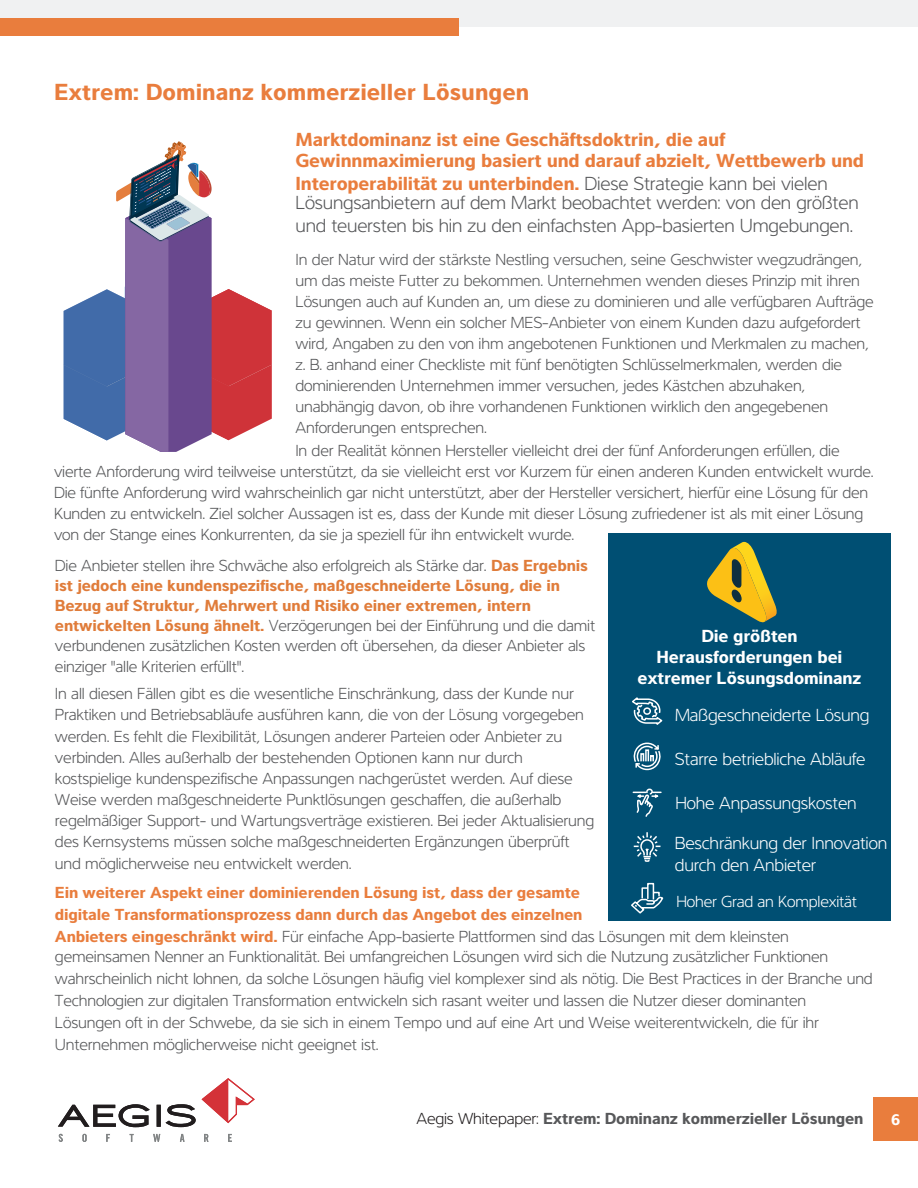
<style>
.page{position:relative;width:918px;height:1188px;background:#fff}
.page>*{position:absolute;margin:0;border:0;box-sizing:border-box;transform-origin:0 0}
.t1{font:700 24px "Interval Pro";color:#e97d3d}
.Body_Copy{font:700 19.5px/21.8px "Interval Pro";letter-spacing:-.01em;color:#e97d3d}
.Body_Copy-2{font:300 19.5px/22.6px "Interval Pro";letter-spacing:-.01em;color:#57585a}
.t2{font:300 18px/21.6px "Interval Pro";letter-spacing:-.01em;color:#fff}
.Body_Copy-3{font:700 18px/21px "Interval Pro";letter-spacing:-.01em;color:#fff;text-align:center}
.Body_Copy-4{font:300 16.5px/21px "Interval Pro";letter-spacing:-.01em;color:#57585a}
.Body_Copy-5{font:700 16.5px/20.1px "Interval Pro";letter-spacing:-.01em;color:#e07c3a}
.Body_Copy-6{font:700 16.5px/22px "Interval Pro";letter-spacing:-.01em;color:#e97d3d}
.t3{font:700 16.5px "Interval Pro";letter-spacing:-.01em;color:#57585a}
.t4{font:300 16.5px "Interval Pro";letter-spacing:-.01em;color:#fff}
.t5{font:700 16.5px "Interval Pro";color:#fff}
.s1{font-weight:300;color:#57585a}
.s2{font-weight:300;color:#58595b}
.s3{font-weight:300;color:#231f20}
</style>
<div class="page">
<div style="left:0;top:0;width:918px;height:27px;background:#f0f1f2"></div>
<div style="left:0;top:18px;width:459px;height:18px;background:#e97d3d"></div>
<svg style="left:202px;top:1078px;width:53px;height:45px"></svg>
<svg style="left:59px;top:1134px;width:4px;height:8px"></svg>
<svg style="left:82px;top:1134px;width:5px;height:8px"></svg>
<svg style="left:106px;top:1134px;width:4px;height:8px"></svg>
<svg style="left:130px;top:1134px;width:4px;height:8px"></svg>
<svg style="left:153px;top:1134px;width:7px;height:8px"></svg>
<svg style="left:180px;top:1134px;width:4px;height:8px"></svg>
<svg style="left:204px;top:1134px;width:4px;height:8px"></svg>
<svg style="left:228px;top:1134px;width:4px;height:8px"></svg>
<hr style="left:157px;top:1105px;width:4px;height:22px;background:#211d1e">
<svg style="left:58px;top:1104px;width:92px;height:23px"></svg>
<svg style="left:166px;top:1104px;width:30px;height:23px"></svg>
<div style="left:874px;top:1097px;width:44px;height:43px;background:#e97d3d"></div>
<svg style="left:64px;top:141px;width:208px;height:311px"></svg>
<div style="left:608px;top:534px;width:283px;height:387px;background:#004f73"></div>
<svg style="left:707px;top:542px;width:70px;height:81px"></svg>
<svg style="left:631px;top:882px;width:33px;height:32px"></svg>
<svg style="left:632px;top:697px;width:31px;height:28px"></svg>
<svg style="left:633px;top:742px;width:28px;height:29px"></svg>
<svg style="left:633px;top:788px;width:28px;height:29px"></svg>
<svg style="left:633px;top:832px;width:28px;height:30px"></svg>
<p class="t1" style="left:54px;top:73px;width:477px">Extrem: Dominanz kommerzieller Lösungen</p>
<p class="Body_Copy" style="left:296px;top:128px;width:570px">Marktdominanz ist eine Geschäftsdoktrin, die auf<br>Gewinnmaximierung basiert und darauf abzielt, Wettbewerb und<br>Interoperabilität zu unterbinden. <span class="s1">Diese Strategie kann bei vielen</span></p>
<p class="Body_Copy-2" style="left:296px;top:191px;width:565px">Lösungsanbietern auf dem Markt beobachtet werden: von den größten und teuersten bis hin zu den einfachsten App-basierten Umgebungen.</p>
<p class="Body_Copy-4" style="left:296px;top:249px;width:580px">In der Natur wird der stärkste Nestling versuchen, seine Geschwister wegzudrängen, um das meiste Futter zu bekommen. Unternehmen wenden dieses Prinzip mit ihren Lösungen auch auf Kunden an, um diese zu dominieren und alle verfügbaren Aufträge zu gewinnen. Wenn ein solcher MES-Anbieter von einem Kunden dazu aufgefordert wird, Angaben zu den von ihm angebotenen Funktionen und Merkmalen zu machen, z. B. anhand einer Checkliste mit fünf benötigten Schlüsselmerkmalen, werden die dominierenden Unternehmen immer versuchen, jedes Kästchen abzuhaken, unabhängig davon, ob ihre vorhandenen Funktionen wirklich den angegebenen Anforderungen entsprechen.</p>
<p class="Body_Copy-4" style="left:54px;top:439px;width:821px;text-indent:241px">In der Realität können Hersteller vielleicht drei der fünf Anforderungen erfüllen, die vierte Anforderung wird teilweise unterstützt, da sie vielleicht erst vor Kurzem für einen anderen Kunden entwickelt wurde.<br>Die fünfte Anforderung wird wahrscheinlich gar nicht unterstützt, aber der Hersteller versichert, hierfür eine Lösung für den Kunden zu entwickeln. Ziel solcher Aussagen ist es, dass der Kunde mit dieser Lösung zufriedener ist als mit einer Lösung von der Stange eines Konkurrenten, da sie ja speziell für ihn entwickelt wurde.</p>
<p class="Body_Copy-5" style="left:55px;top:556px;width:542px"><span class="s1">Die Anbieter stellen ihre Schwäche also erfolgreich als Stärke dar.</span> Das Ergebnis ist jedoch eine kundenspezifische, maßgeschneiderte Lösung, die in Bezug auf Struktur, Mehrwert und Risiko einer extremen, intern entwickelten Lösung ähnelt. <span class="s2">Verzögerungen bei der Einführung und die damit verbundenen zusätzlichen Kosten werden oft übersehen, da dieser Anbieter als einziger "alle Kriterien erfüllt".</span></p>
<p class="Body_Copy-4" style="left:55px;top:683px;width:541px">In all diesen Fällen gibt es die wesentliche Einschränkung, dass der Kunde nur Praktiken und Betriebsabläufe ausführen kann, die von der Lösung vorgegeben werden. Es fehlt die Flexibilität, Lösungen anderer Parteien oder Anbieter zu verbinden. Alles außerhalb der bestehenden Optionen kann nur durch kostspielige kundenspezifische Anpassungen nachgerüstet werden. Auf diese Weise werden maßgeschneiderte Punktlösungen geschaffen, die außerhalb regelmäßiger Support- und Wartungsverträge existieren. Bei jeder Aktualisierung des Kernsystems müssen solche maßgeschneiderten Ergänzungen überprüft und möglicherweise neu entwickelt werden.</p>
<p class="Body_Copy-3" style="left:638px;top:626px;width:225px">Die größten<br>Herausforderungen bei extremer Lösungsdominanz</p>
<p class="t2" style="left:675px;top:704px;width:196px">Maßgeschneiderte Lösung</p>
<p class="t2" style="left:675px;top:748px;width:192px">Starre betriebliche Abläufe</p>
<p class="t2" style="left:675px;top:792px;width:183px">Hohe Anpassungskosten</p>
<p class="t2" style="left:675px;top:832px;width:214px">Beschränkung der Innovation durch den Anbieter</p>
<p class="t4" style="left:676px;top:892px;width:182px">Hoher Grad an Komplexität</p>
<p class="Body_Copy-6" style="left:55px;top:881px;width:735px">Ein weiterer Aspekt einer dominierenden Lösung ist, dass der gesamte<br>digitale Transformationsprozess dann durch das Angebot des einzelnen<br>Anbieters eingeschränkt wird. <span class="s1">Für einfache App-basierte Plattformen sind das Lösungen mit dem kleinsten</span></p>
<p class="Body_Copy-4" style="left:55px;top:945px;width:819px;line-height:22px">gemeinsamen Nenner an Funktionalität. Bei umfangreichen Lösungen wird sich die Nutzung zusätzlicher Funktionen wahrscheinlich nicht lohnen, da solche Lösungen häufig viel komplexer sind als nötig. Die Best Practices in der Branche und Technologien zur digitalen Transformation entwickeln sich rasant weiter und lassen die Nutzer dieser dominanten Lösungen oft in der Schwebe, da sie sich in einem Tempo und auf eine Art und Weise weiterentwickeln, die für ihr Unternehmen möglicherweise nicht geeignet ist.</p>
<p class="t3" style="left:416px;top:1105px;width:449px"><span class="s3">Aegis Whitepaper:</span> Extrem: Dominanz kommerzieller Lösungen</p>
<p class="t5" style="left:891px;top:1107px;width:11px">6</p>
</div>
